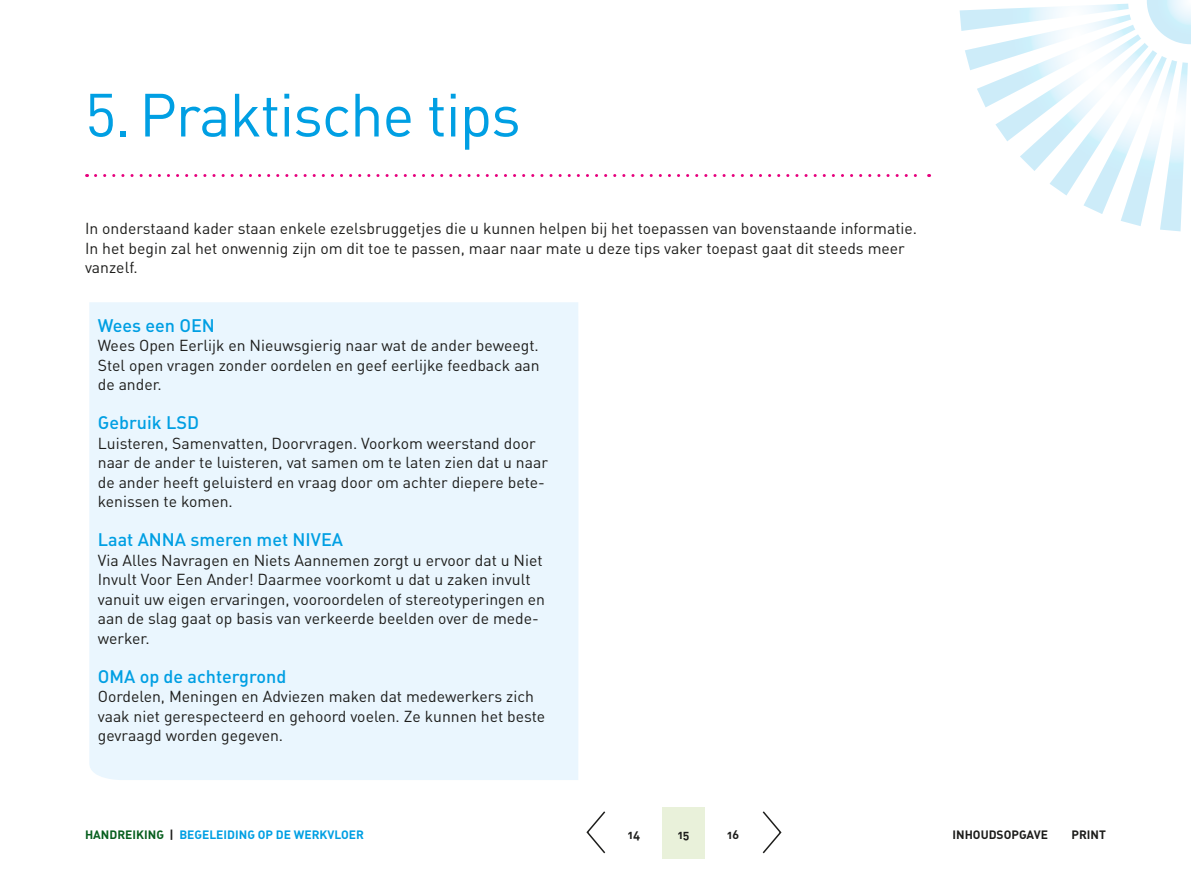
<style>
.page{position:relative;width:1191px;height:893px;background:#fff}
.page>*{position:absolute;margin:0;border:0;box-sizing:border-box;transform-origin:0 0}
.t1{font:60px "DIN";letter-spacing:-.02em;color:#009fe3}
.t2{font:18px "DIN Medium Alternate";color:#009fe3}
.t3{font:15.75px/19.5px "DIN";color:#1d1d1b}
.t4{font:12px "DIN Bold Alternate";color:#009fe3}
.t5{font:12px "DIN Bold Alternate";color:#1d1d1b}
.s1{color:#075f1e}
.s2{color:#1d1d1b}
</style>
<div class="page">
<div style="left:662px;top:808px;width:43px;height:51px;background:#e9f1da"></div>
<svg style="left:586px;top:811px;width:20px;height:43px"></svg>
<svg style="left:762px;top:811px;width:20px;height:43px"></svg>
<svg style="left:95px;top:174px;width:834px;height:3px"></svg>
<svg style="left:959px;top:0;width:232px;height:231px"></svg>
<div style="left:89px;top:302px;width:489px;height:478px;background:#eaf6fe"></div>
<h1 class="t1" style="left:85px;top:77px;width:437px">5.Praktische tips</h1>
<p class="t3" style="left:85px;top:218px;width:833px">In onderstaand kader staan enkele ezelsbruggetjes die u kunnen helpen bij het toepassen van bovenstaande informatie.<br>In het begin zal het onwennig zijn om dit toe te passen, maar naar mate u deze tips vaker toepast gaat dit steeds meer vanzelf.</p>
<p class="t2" style="left:98px;top:314px;width:119px">Wees een OEN</p>
<p class="t3" style="left:98px;top:335px;width:443px;text-align:justify">Wees Open Eerlijk en Nieuwsgierig naar wat de ander beweegt.<br>Stel open vragen zonder oordelen en geef eerlijke feedback aan de ander.</p>
<p class="t2" style="left:98px;top:411px;width:103px">Gebruik LSD</p>
<p class="t3" style="left:98px;top:433px;width:452px">Luisteren, Samenvatten, Doorvragen. Voorkom weerstand door naar de ander te luisteren, vat samen om te laten zien dat u naar de ander heeft geluisterd en vraag door om achter diepere bete&shy;kenissen te komen.</p>
<p class="t2" style="left:98px;top:528px;width:247px">Laat ANNA smeren met NIVEA</p>
<p class="t3" style="left:98px;top:550px;width:449px">Via Alles Navragen en Niets Aannemen zorgt u ervoor dat u Niet Invult Voor Een Ander! Daarmee voorkomt u dat u zaken invult vanuit uw eigen ervaringen, vooroordelen of stereotyperingen en aan de slag gaat op basis van verkeerde beelden over de mede&shy;werker.</p>
<p class="t2" style="left:98px;top:665px;width:190px">OMA op de achtergrond</p>
<p class="t3" style="left:98px;top:686px;width:449px">Oordelen, Meningen en Adviezen maken dat medewerkers zich vaak niet gerespecteerd en gehoord voelen. Ze kunnen het beste gevraagd worden gegeven.</p>
<p class="t4" style="left:85px;top:826px;width:280px"><span class="s1">HANDREIKING</span> <span class="s2">|</span> BEGELEI DI NG OP DE WERKVLOER</p>
<p class="t5" style="left:628px;top:826px;width:14px">14</p>
<p class="t5" style="left:677px;top:826px;width:13px">15</p>
<p class="t5" style="left:727px;top:826px;width:13px">16</p>
<p class="t5" style="left:952px;top:826px;width:45px">INHOUDSO</p>
<p class="t5" style="left:1011px;top:826px;width:16px">PGAVE</p>
<p class="t5" style="left:1071px;top:826px;width:36px">PRINT</p>
</div>
